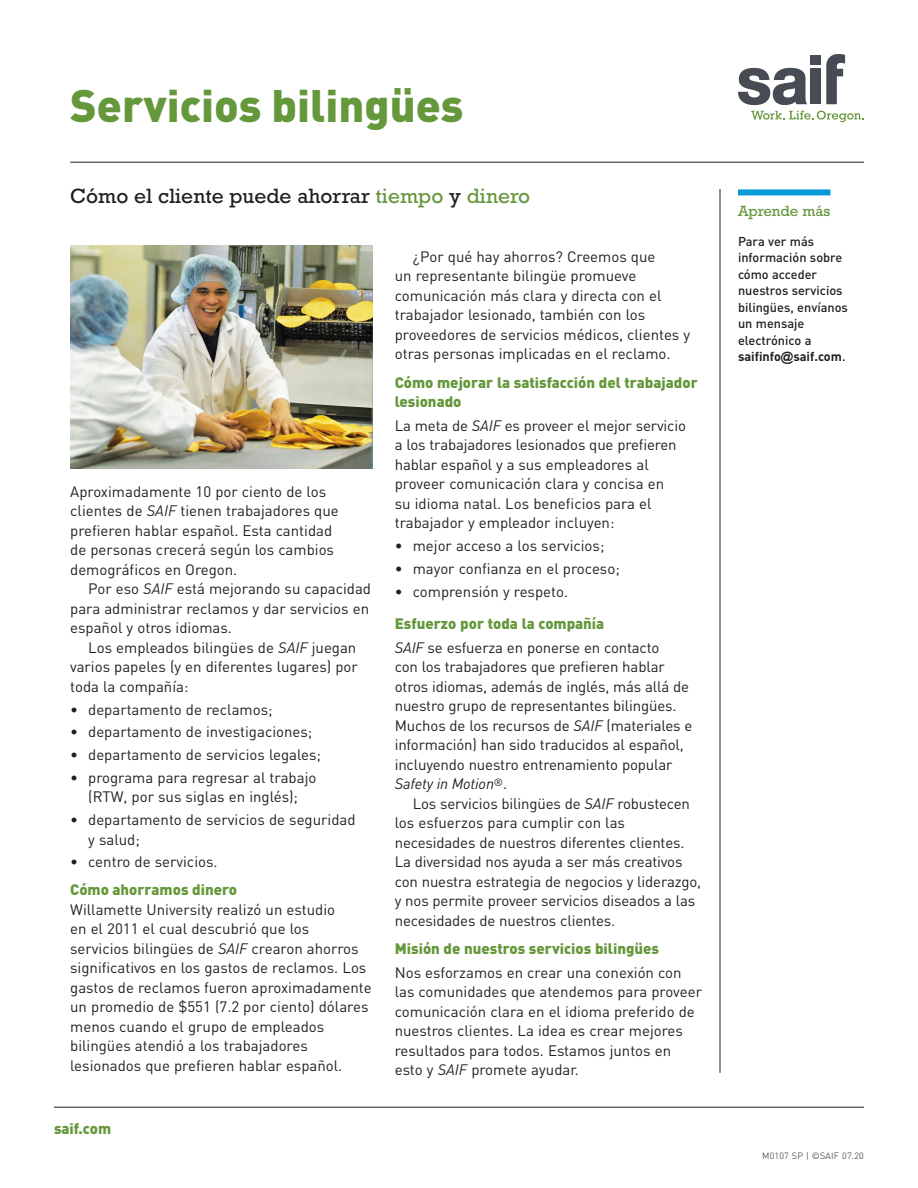
<style>
.page{position:relative;width:918px;height:1188px;background:#fff}
.page>*{position:absolute;margin:0;border:0;box-sizing:border-box;transform-origin:0 0}
.Heading{font:900 45px "DINOT";color:#65973b}
.Second_headline{font:21px "Rockwell Std";color:#231f20}
.Body_-_indent{font:15px/19.5px "DINOT";color:#231f20}
.Body_-_first_line{font:15px/19.5px "DINOT";color:#231f20}
.Subhead{font:900 15px/19.5px "DINOT";color:#65973b}
.Sidebar_header{font:15px "Rockwell Std";color:#65973b}
.Body_-_first_line-2{font:900 15px "DINOT";color:#65973b}
.Sidebar{font:500 12.75px/16.5px "DINOT";color:#231f20}
.Board_Body_Text{font:300 9px "DINOT";letter-spacing:.025em;color:#231f20}
.s1{color:#65973b}
.s2{font-style:italic}
.s3{font-weight:700}
.s4{font-family:"Arial";font-weight:700}
</style>
<div class="page">
<img style="left:70px;top:245px;width:303px;height:224px">
<div style="left:811px;top:69px;width:10px;height:35px;background:#464b54"></div>
<div style="left:811px;top:56px;width:10px;height:9px;background:#464b54"></div>
<svg style="left:738px;top:68px;width:69px;height:37px"></svg>
<svg style="left:826px;top:54px;width:19px;height:50px"></svg>
<svg style="left:751px;top:111px;width:113px;height:11px"></svg>
<div style="left:738px;top:189px;width:92px;height:6px;background:#069ad9"></div>
<hr style="left:70px;top:162px;width:794px;height:1px;background:#231f20">
<hr style="left:720px;top:189px;width:1px;height:884px;background:#231f20">
<hr style="left:54px;top:1107px;width:810px;height:1px;background:#231f20">
<p class="Heading" style="left:70px;top:75px;width:395px">Servicios bilingües</p>
<p class="Second_headline" style="left:70px;top:184px;width:461px">Cómo el cliente puede ahorrar <span class="s1">tiempo</span> y <span class="s1">dinero</span></p>
<p class="Body_-_first_line" style="left:70px;top:481px;width:270px">Aproximadamente 10 por ciento de los clientes de <span class="s2">SAIF</span> tienen trabajadores que prefieren hablar español. Esta cantidad de personas crecerá según los cambios demográficos en Oregon.</p>
<p class="Body_-_indent" style="left:70px;top:579px;width:302px;text-indent:18px">Por eso <span class="s2">SAIF</span> está mejorando su capacidad para administrar reclamos y dar servicios en español y otros idiomas.</p>
<p class="Body_-_indent" style="left:70px;top:637px;width:289px;text-align:justify;text-indent:18px">Los empleados bilingües de <span class="s2">SAIF</span> juegan varios papeles (y en diferentes lugares) por toda la compañía:</p>
<p class="Body_-_indent" style="left:70px;top:699px;width:204px">• departamento de reclamos;</p>
<p class="Body_-_indent" style="left:70px;top:722px;width:244px">• departamento de investigaciones;</p>
<p class="Body_-_indent" style="left:70px;top:744px;width:252px">• departamento de servicios legales;</p>
<p class="Body_-_indent" style="left:70px;top:767px;width:248px;text-align:center">• programa para regresar al trabajo (RTW, por sus siglas en inglés);</p>
<p class="Body_-_indent" style="left:88px;top:809px;width:269px;text-indent:-18px">• departamento de servicios de seguridad y salud;</p>
<p class="Body_-_indent" style="left:70px;top:852px;width:149px">• centro de servicios.</p>
<p class="Subhead" style="left:70px;top:880px;width:168px">Cómo ahorramos dinero</p>
<p class="Body_-_indent" style="left:70px;top:899px;width:303px">Willamette University realizó un estudio<br>en el 2011 el cual descubrió que los servicios bilingües de <span class="s2">SAIF</span> crearon ahorros significativos en los gastos de reclamos. Los gastos de reclamos fueron aproximadamente un promedio de $551 (7.2 por ciento) dólares menos cuando el grupo de empleados bilingües atendió a los trabajadores lesionados que prefieren hablar español.</p>
<p class="Body_-_first_line-2" style="left:54px;top:1118px;width:59px">saif.com</p>
<p class="Body_-_indent" style="left:395px;top:246px;width:297px;text-indent:18px">¿Por qué hay ahorros? Creemos que<br>un representante bilingüe promueve comunicación más clara y directa con el trabajador lesionado, también con los proveedores de servicios médicos, clientes y otras personas implicadas en el reclamo.</p>
<p class="Subhead" style="left:395px;top:372px;width:305px">Cómo mejorar la satisfacción del trabajador lesionado</p>
<p class="Body_-_indent" style="left:395px;top:415px;width:293px">La meta de <span class="s2">SAIF</span> es proveer el mejor servicio a los trabajadores lesionados que prefieren hablar español y a sus empleadores al proveer comunicación clara y concisa en<br>su idioma natal. Los beneficios para el trabajador y empleador incluyen:</p>
<p class="Body_-_indent" style="left:395px;top:535px;width:211px">• mejor acceso a los servicios;</p>
<p class="Body_-_indent" style="left:395px;top:558px;width:227px">• mayor confianza en el proceso;</p>
<p class="Body_-_indent" style="left:395px;top:581px;width:175px">• comprensión y respeto.</p>
<p class="Subhead" style="left:395px;top:613px;width:211px">Esfuerzo por toda la compañía</p>
<p class="Body_-_indent" style="left:395px;top:637px;width:299px"><span class="s2">SAIF</span> se esfuerza en ponerse en contacto<br>con los trabajadores que prefieren hablar otros idiomas, además de inglés, más allá de nuestro grupo de representantes bilingües.<br>Muchos de los recursos de <span class="s2">SAIF</span> (materiales e información) han sido traducidos al español, incluyendo nuestro entrenamiento popular <span class="s2">Safety in Motion</span><sup>®</sup>.</p>
<p class="Body_-_indent" style="left:395px;top:793px;width:308px;text-indent:18px">Los servicios bilingües de <span class="s2">SAIF</span> robustecen los esfuerzos para cumplir con las necesidades de nuestros diferentes clientes.<br>La diversidad nos ayuda a ser más creativos con nuestra estrategia de negocios y liderazgo, y nos permite proveer servicios diseados a las necesidades de nuestros clientes.</p>
<p class="Subhead" style="left:395px;top:938px;width:266px">Misión de nuestros servicios bilingües</p>
<p class="Body_-_indent" style="left:395px;top:962px;width:309px">Nos esforzamos en crear una conexión con las comunidades que atendemos para proveer comunicación clara en el idioma preferido de nuestros clientes. La idea es crear mejores resultados para todos. Estamos juntos en esto y <span class="s2">SAIF</span> promete ayudar.</p>
<p class="Sidebar_header" style="left:738px;top:202px;width:94px">Aprende más</p>
<p class="Sidebar" style="left:738px;top:232px;width:111px">Para ver más información sobre cómo acceder nuestros servicios bilingües, envíanos un mensaje electrónico a <span class="s3">saifinfo</span><span class="s4">@</span><span class="s3">saif.com</span>.</p>
<p class="Board_Body_Text" style="left:762px;top:1150px;width:103px">M0107 SP | ©SAIF 07.20</p>
</div>
